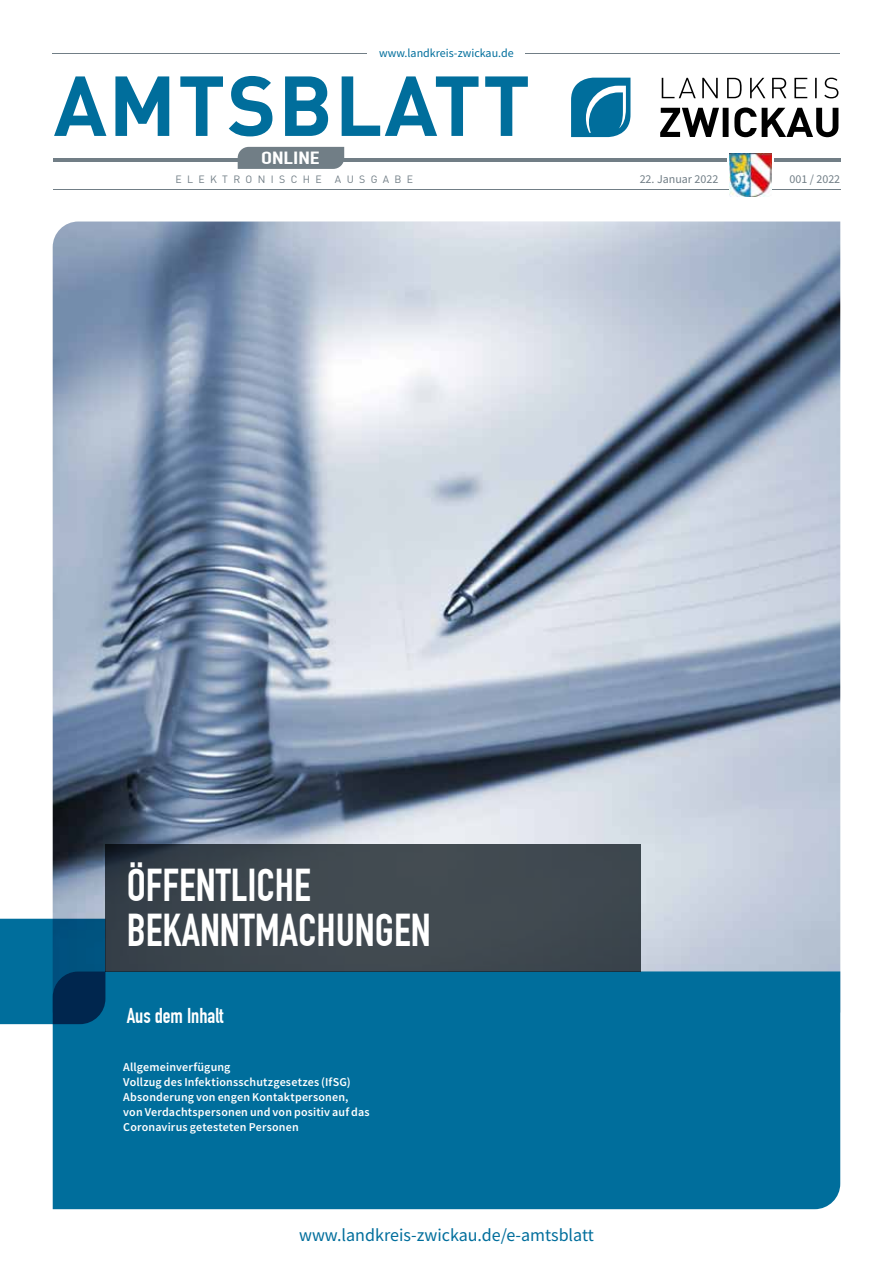
<style>
.page{position:relative;width:893px;height:1263px;background:#fff}
.page>*{position:absolute;margin:0;border:0;box-sizing:border-box;transform-origin:0 0}
.t1{font:700 45px/45px "DIN Condensed";color:#fff}
.t2{font:700 21px "DIN Condensed";color:#fff}
.t3{font:18px "Source Sans Pro";color:#006e9c}
.t4{font:700 17.25px "DIN Condensed";color:#fff;scale:1.5 1}
.t5{font:600 12px/15px "Source Sans Pro";letter-spacing:.015em;color:#fff}
.t6{font:12px "Source Sans Pro";color:#006e9c}
.t7{font:12px "Source Sans Pro";color:#717e86}
.t8{font:10.5px "DIN Pro";letter-spacing:.51em;color:#717e86}
</style>
<div class="page">
<img style="left:53px;top:222px;width:787px;height:749px">
<div style="left:53px;top:971px;width:787px;height:238px;background:#006e9c"></div>
<svg style="left:0;top:919px;width:105px;height:105px"></svg>
<hr style="left:53px;top:53px;width:787px;height:1px;background:#717e86">
<hr style="left:53px;top:158px;width:787px;height:3px;background:#717e86">
<hr style="left:53px;top:189px;width:787px;height:1px;background:#717e86">
<div style="left:368px;top:44px;width:157px;height:13px;background:#fff"></div>
<svg style="left:727px;top:158px;width:46px;height:7px"></svg>
<img style="left:730px;top:153px;width:41px;height:43px">
<svg style="left:54px;top:76px;width:474px;height:60px"></svg>
<svg style="left:571px;top:78px;width:59px;height:59px"></svg>
<svg style="left:660px;top:108px;width:178px;height:29px"></svg>
<svg style="left:662px;top:78px;width:176px;height:20px"></svg>
<div style="left:238px;top:147px;width:106px;height:22px;background:#717e86"></div>
<div style="left:105px;top:844px;width:536px;height:127px;background:#3f4850"></div>
<h3 class="t4" style="left:261px;top:148px;width:41px">ONLINE</h3>
<p class="t6" style="left:379px;top:45px;width:136px">www.landkreis-zwickau.de</p>
<p class="t8" style="left:175px;top:172px;width:148px">ELEKTRONISCHE</p>
<p class="t8" style="left:335px;top:172px;width:80px">AUSGABE</p>
<p class="t7" style="left:640px;top:171px;width:80px">22. Januar 2022</p>
<p class="t7" style="left:789px;top:171px;width:52px">001 / 2022</p>
<h1 class="t1" style="left:127px;top:863px;width:305px">ÖFFENTLICHE<br>BEKANNTMACHUNGEN</h1>
<h2 class="t2" style="left:127px;top:1004px;width:98px">Aus dem Inhalt</h2>
<p class="t5" style="left:123px;top:1059px;width:248px">Allgemeinverfügung<br>Vollzug des Infektionsschutzgesetzes (IfSG)<br>Absonderung von engen Kontaktpersonen, von Verdachtspersonen und von positiv auf das Coronavirus getesteten Personen</p>
<h3 class="t3" style="left:299px;top:1224px;width:296px">www.landkreis-zwickau.de/e-amtsblatt</h3>
</div>
